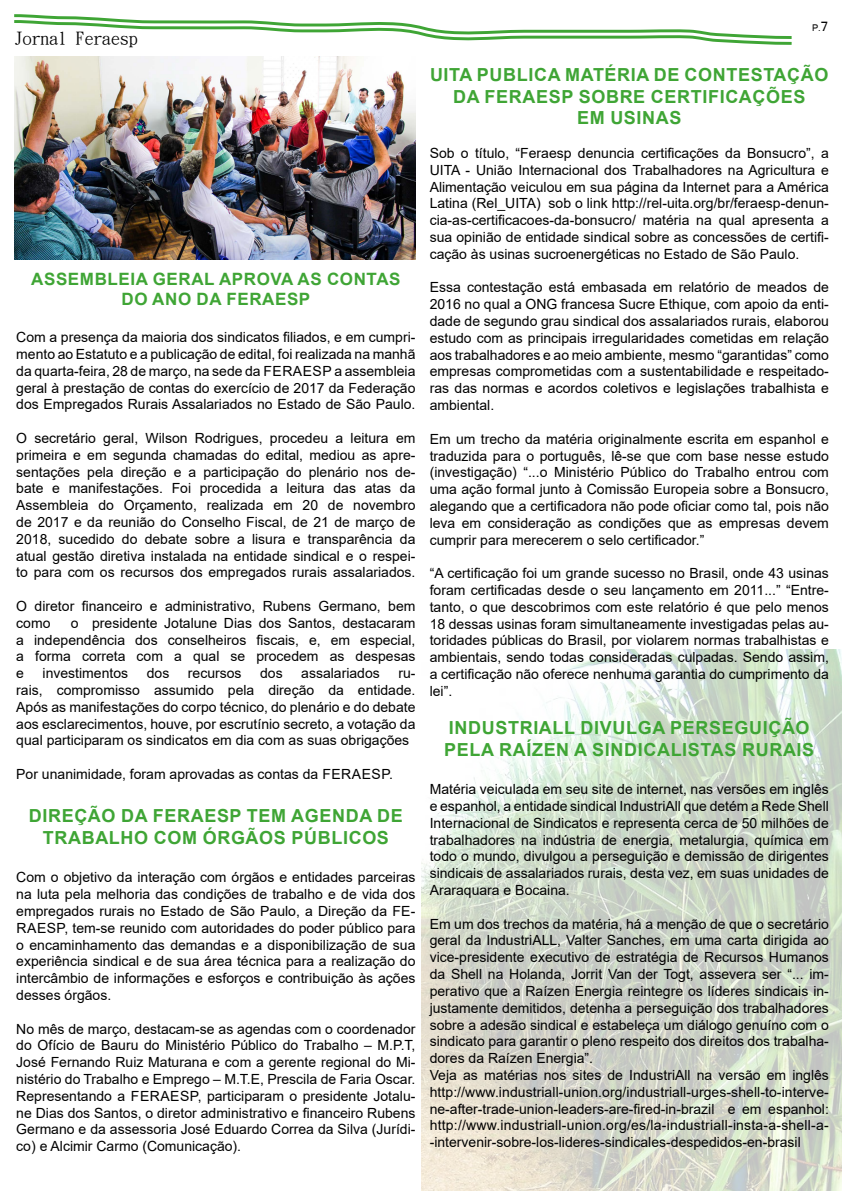
<style>
.page{position:relative;width:842px;height:1191px;background:#fff}
.page>*{position:absolute;margin:0;border:0;box-sizing:border-box;transform-origin:0 0}
.t1{font:700 18px/21.6px "Arial";letter-spacing:.035em;color:#3fa535;text-align:center}
.t2{font:17.6px "DF Kai Shu SB Estd BF";color:#000}
.t3{font:700 17px/20.4px "Arial";letter-spacing:.035em;color:#3fa535;text-align:center}
.t4{font:14.7px "Kartika";color:#000}
.t5{font:14px/16.8px "Arial";color:#000;text-align:justify}
.s1{font-size:20.6px}
</style>
<div class="page">
<img style="left:421px;top:649px;width:421px;height:542px">
<svg style="left:14px;top:14px;width:778px;height:31px"></svg>
<img style="left:14px;top:56px;width:401px;height:203px">
<p class="t2" style="left:14px;top:29px;width:125px">Jornal Feraesp</p>
<p class="t3" style="left:31px;top:268px;width:371px">ASSEMBLEIA GERAL APROVA AS CONTAS<br>DO ANO DA FERAESP</p>
<p class="t5" style="left:16px;top:329px;width:401px">Com a presença da maioria dos sindicatos filiados, e em cumpri&shy;mento ao Estatuto e a publicação de edital, foi realizada na manhã da quarta-feira, 28 de março, na sede da FERAESP a assembleia geral à prestação de contas do exercício de 2017 da Federação dos Empregados Rurais Assalariados no Estado de São Paulo.</p>
<p class="t5" style="left:16px;top:429px;width:401px">O secretário geral, Wilson Rodrigues, procedeu a leitura em primeira e em segunda chamadas do edital, mediou as apre&shy;sentações pela direção e a participação do plenário nos de&shy;bate e manifestações. Foi procedida a leitura das atas da Assembleia do Orçamento, realizada em 20 de novembro de 2017 e da reunião do Conselho Fiscal, de 21 de março de 2018, sucedido do debate sobre a lisura e transparência da atual gestão diretiva instalada na entidade sindical e o respei&shy;to para com os recursos dos empregados rurais assalariados.</p>
<p class="t5" style="left:16px;top:597px;width:401px">O diretor financeiro e administrativo, Rubens Germano, bem como</p>
<p class="t5" style="left:16px;top:614px;width:401px;text-indent:55px">o presidente Jotalune Dias dos Santos, destacaram a independência dos conselheiros fiscais, e, em especial, a forma correta com a qual se procedem as despesas e</p>
<p class="t5" style="left:43px;top:665px;width:87px">investimentos</p>
<p class="t5" style="left:147px;top:665px;width:24px">dos</p>
<p class="t5" style="left:188px;top:665px;width:55px">recursos</p>
<p class="t5" style="left:260px;top:665px;width:24px">dos</p>
<p class="t5" style="left:301px;top:665px;width:80px">assalariados</p>
<p class="t5" style="left:16px;top:665px;width:401px;text-indent:382px">ru&shy;rais, compromisso assumido pela direção da entidade.<br>Após as manifestações do corpo técnico, do plenário e do debate aos esclarecimentos, houve, por escrutínio secreto, a votação da qual participaram os sindicatos em dia com as suas obrigações</p>
<p class="t5" style="left:16px;top:765px;width:378px">Por unanimidade, foram aprovadas as contas da FERAESP.</p>
<p class="t1" style="left:29px;top:805px;width:376px">DIREÇÃO DA FERAESP TEM AGENDA DE<br>TRABALHO COM ÓRGÃOS PÚBLICOS</p>
<p class="t5" style="left:16px;top:869px;width:401px">Com o objetivo da interação com órgãos e entidades parceiras na luta pela melhoria das condições de trabalho e de vida dos empregados rurais no Estado de São Paulo, a Direção da FE-RAESP, tem-se reunido com autoridades do poder público para o encaminhamento das demandas e a disponibilização de sua experiência sindical e de sua área técnica para a realização do intercâmbio de informações e esforços e contribuição às ações desses órgãos.</p>
<p class="t5" style="left:16px;top:1020px;width:401px">No mês de março, destacam-se as agendas com o coordenador do Ofício de Bauru do Ministério Público do Trabalho – M.P.T, José Fernando Ruiz Maturana e com a gerente regional do Mi&shy;nistério do Trabalho e Emprego – M.T.E, Prescila de Faria Oscar.<br>Representando a FERAESP, participaram o presidente Jotalu&shy;ne Dias dos Santos, o diretor administrativo e financeiro Rubens Germano e da assessoria José Eduardo Correa da Silva (Jurídi&shy;co) e Alcimir Carmo (Comunicação).</p>
<p class="t4" style="left:812px;top:21px;width:17px">P.<span class="s1">7</span></p>
<p class="t1" style="left:430px;top:64px;width:400px">UITA PUBLICA MATÉRIA DE CONTESTAÇÃO<br>DA FERAESP SOBRE CERTIFICAÇÕES<br>EM USINAS</p>
<p class="t5" style="left:430px;top:145px;width:401px">Sob o título, “Feraesp denuncia certificações da Bonsucro”, a UITA - União Internacional dos Trabalhadores na Agricultura e Alimentação veiculou em sua página da Internet para a América Latina (Rel_UITA) sob o link http://rel-uita.org/br/feraesp-denun&shy;cia-as-certificacoes-da-bonsucro/ matéria na qual apresenta a sua opinião de entidade sindical sobre as concessões de certifi&shy;cação às usinas sucroenergéticas no Estado de São Paulo.</p>
<p class="t5" style="left:430px;top:279px;width:401px">Essa contestação está embasada em relatório de meados de 2016 no qual a ONG francesa Sucre Ethique, com apoio da enti&shy;dade de segundo grau sindical dos assalariados rurais, elaborou estudo com as principais irregularidades cometidas em relação aos trabalhadores e ao meio ambiente, mesmo “garantidas” como empresas comprometidas com a sustentabilidade e respeitado&shy;ras das normas e acordos coletivos e legislações trabalhista e ambiental.</p>
<p class="t5" style="left:430px;top:430px;width:401px">Em um trecho da matéria originalmente escrita em espanhol e traduzida para o português, lê-se que com base nesse estudo (investigação) “...o Ministério Público do Trabalho entrou com uma ação formal junto à Comissão Europeia sobre a Bonsucro, alegando que a certificadora não pode oficiar como tal, pois não leva em consideração as condições que as empresas devem cumprir para merecerem o selo certificador.”</p>
<p class="t5" style="left:430px;top:565px;width:401px">“A certificação foi um grande sucesso no Brasil, onde 43 usinas foram certificadas desde o seu lançamento em 2011...” “Entre&shy;tanto, o que descobrimos com este relatório é que pelo menos 18 dessas usinas foram simultaneamente investigadas pelas au&shy;toridades públicas do Brasil, por violarem normas trabalhistas e ambientais, sendo todas consideradas culpadas. Sendo assim, a certificação não oferece nenhuma garantia do cumprimento da lei”.</p>
<p class="t1" style="left:444px;top:717px;width:371px;text-align:left">INDUSTRIALL DIVULGA PERSEGUIÇÃO<br>PELA RAÍZEN A SINDICALISTAS RURAIS</p>
<p class="t5" style="left:430px;top:781px;width:401px">Matéria veiculada em seu site de internet, nas versões em inglês e espanhol, a entidade sindical IndustriAll que detém a Rede Shell Internacional de Sindicatos e representa cerca de 50 milhões de trabalhadores na indústria de energia, metalurgia, química em todo o mundo, divulgou a perseguição e demissão de dirigentes sindicais de assalariados rurais, desta vez, em suas unidades de Araraquara e Bocaina.</p>
<p class="t5" style="left:430px;top:915px;width:401px;text-align:left">Em um dos trechos da matéria, há a menção de que o secretário geral da IndustriALL, Valter Sanches, em uma carta dirigida ao vice-presidente executivo de estratégia de Recursos Humanos da Shell na Holanda, Jorrit Van der Togt, assevera ser “... im&shy;perativo que a Raízen Energia reintegre os líderes sindicais in&shy;justamente demitidos, detenha a perseguição dos trabalhadores sobre a adesão sindical e estabeleça um diálogo genuíno com o sindicato para garantir o pleno respeito dos direitos dos trabalha&shy;dores da Raízen Energia”.<br>Veja as matérias nos sites de IndustriAll na versão em inglês http://www.industriall-union.org/industriall-urges-shell-to-interve&shy;ne-after-trade-union-leaders-are-fired-in-brazil e em espanhol: http://www.industriall-union.org/es/la-industriall-insta-a-shell-a--intervenir-sobre-los-lideres-sindicales-despedidos-en-brasil</p>
</div>
